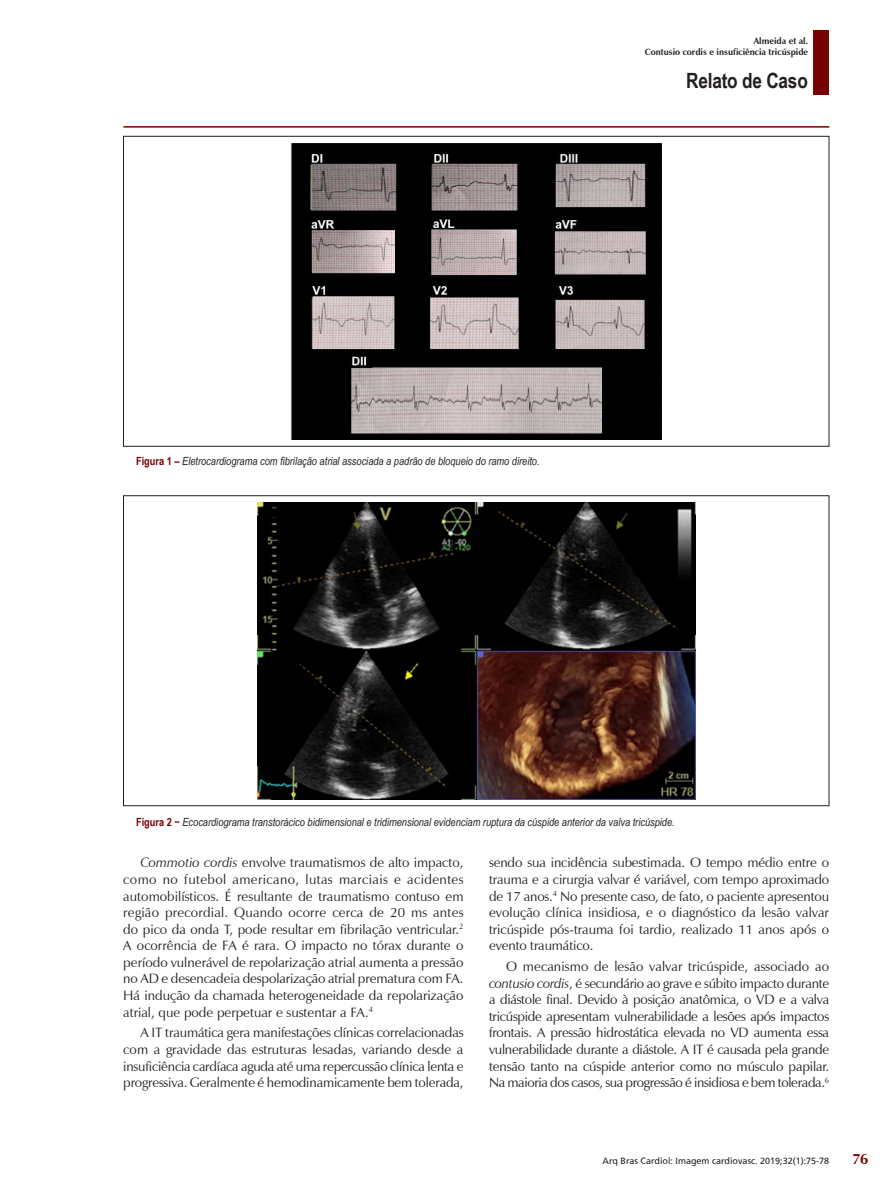
<style>
.page{position:relative;width:893px;height:1191px;background:#fff}
.page>*{position:absolute;margin:0;border:0;box-sizing:border-box;transform-origin:0 0}
.t1{font:700 21px "Arial Narrow";letter-spacing:-.01em;color:#231f20}
.t2{font:700 15px "Zapf Humanist 601 BT";color:#790100}
._01-TEXTO_BASICO{font:13.5px/16.6px "Zapf Humanist 601 BT";letter-spacing:-.015em;color:#231f20;text-align:justify}
._06_-_LEGENDA_FIGURA{font:italic 11.25px "Arial Narrow";color:#231f20}
.t3{font:700 9px/10.8px "Zapf Humanist 601 BT";color:#231f20;text-align:right}
.t4{font:9px "Frutiger";color:#231f20}
.s1{font-weight:700;font-style:normal;color:#790100}
.s2{font-style:italic}
</style>
<div class="page">
<hr style="left:123px;top:126px;width:706px;height:2px;background:#790100">
<div style="left:813px;top:30px;width:16px;height:64px;background:#790100"></div>
<img style="left:291px;top:143px;width:371px;height:296px">
<img style="left:257px;top:502px;width:438px;height:297px">
<p class="t3" style="left:645px;top:36px;width:165px">Almeida et al.<br>Contusio cordis e insuficiência tricúspide</p>
<h1 class="t1" style="left:686px;top:65px;width:123px">Relato de Caso</h1>
<p class="_06_-_LEGENDA_FIGURA" style="left:136px;top:453px;width:405px"><span class="s1">Figura 1 –</span> Eletrocardiograma com fibrilação atrial associada a padrão de bloqueio do ramo direito.</p>
<p class="_06_-_LEGENDA_FIGURA" style="left:136px;top:814px;width:540px"><span class="s1">Figura 2 −</span> Ecocardiograma transtorácico bidimensional e tridimensional evidenciam ruptura da cúspide anterior da valva tricúspide.</p>
<p class="_01-TEXTO_BASICO" style="left:123px;top:854px;width:342px;text-indent:17px"><span class="s2">Commotio cordis</span> envolve traumatismos de alto impacto, como no futebol americano, lutas marciais e acidentes automobilísticos. É resultante de traumatismo contuso em região precordial. Quando ocorre cerca de 20 ms antes do pico da onda T, pode resultar em fibrilação ventricular.<sup>2<br></sup>A ocorrência de FA é rara. O impacto no tórax durante o período vulnerável de repolarização atrial aumenta a pressão no AD e desencadeia despolarização atrial prematura com FA.<br>Há indução da chamada heterogeneidade da repolarização atrial, que pode perpetuar e sustentar a FA.<sup>4</sup></p>
<p class="_01-TEXTO_BASICO" style="left:123px;top:1024px;width:342px;text-indent:17px">A IT traumática gera manifestações clínicas correlacionadas com a gravidade das estruturas lesadas, variando desde a insuficiência cardíaca aguda até uma repercussão clínica lenta e progressiva. Geralmente é hemodinamicamente bem tolerada,</p>
<p class="_01-TEXTO_BASICO" style="left:489px;top:854px;width:342px">sendo sua incidência subestimada. O tempo médio entre o trauma e a cirurgia valvar é variável, com tempo aproximado de 17 anos.<sup>4</sup> No presente caso, de fato, o paciente apresentou evolução clínica insidiosa, e o diagnóstico da lesão valvar tricúspide pós-trauma foi tardio, realizado 11 anos após o evento traumático.</p>
<p class="_01-TEXTO_BASICO" style="left:489px;top:958px;width:342px;text-indent:17px">O mecanismo de lesão valvar tricúspide, associado ao <span class="s2">contusio cordis</span>, é secundário ao grave e súbito impacto durante a diástole final. Devido à posição anatômica, o VD e a valva tricúspide apresentam vulnerabilidade a lesões após impactos frontais. A pressão hidrostática elevada no VD aumenta essa vulnerabilidade durante a diástole. A IT é causada pela grande tensão tanto na cúspide anterior como no músculo papilar.<br>Na maioria dos casos, sua progressão é insidiosa e bem tolerada.<sup>6</sup></p>
<p class="t4" style="left:603px;top:1155px;width:228px">Arq Bras Cardiol: Imagem cardiovasc. 2019;32(1):75-78</p>
<p class="t2" style="left:852px;top:1149px;width:18px">76</p>
</div>
